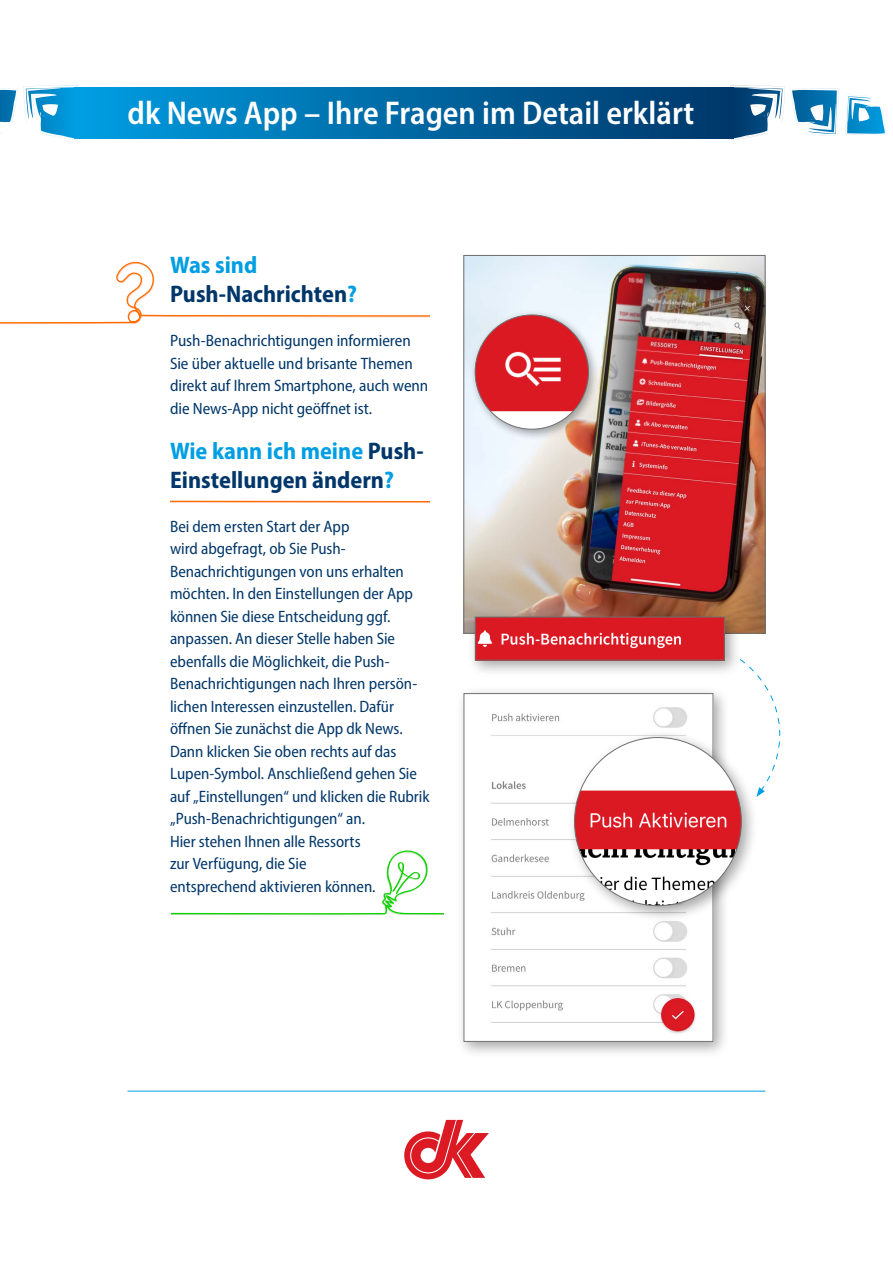
<style>
.page{position:relative;width:893px;height:1263px;background:#fff}
.page>*{position:absolute;margin:0;border:0;box-sizing:border-box;transform-origin:0 0}
.t1{font:600 semi-condensed 33px "Myriad Pro";color:#fff}
.t2{font:700 semi-condensed 24px/28.8px "Myriad Pro";color:#003669}
.t3{font:semi-condensed 16.5px/22.5px "Myriad Pro";letter-spacing:-.005em;color:#003669}
.s1{color:#009ee3}
</style>
<div class="page">
<hr style="left:128px;top:1091px;width:637px;height:1px;background:#009ee3">
<svg style="left:404px;top:1120px;width:85px;height:59px"></svg>
<div style="left:75px;top:87px;width:658px;height:51px;background:linear-gradient(to right,#009ee2,#003668)"></div>
<svg style="left:730px;top:85px;width:55px;height:55px"></svg>
<svg style="left:791px;top:89px;width:47px;height:47px"></svg>
<svg style="left:846px;top:96px;width:39px;height:39px"></svg>
<svg style="left:0;top:85px;width:78px;height:55px"></svg>
<img style="left:465px;top:257px;width:298px;height:375px">
<div style="left:470px;top:309px;width:130px;height:132px;background:#000;opacity:.35"></div>
<img style="left:475px;top:315px;width:113px;height:114px">
<svg style="left:171px;top:850px;width:273px;height:65px"></svg>
<svg style="left:0;top:262px;width:429px;height:62px"></svg>
<svg style="left:170px;top:500px;width:259px;height:3px"></svg>
<svg style="left:741px;top:659px;width:40px;height:137px"></svg>
<div style="left:467px;top:609px;width:274px;height:68px;background:#000;opacity:.35"></div>
<img style="left:477px;top:619px;width:246px;height:39px">
<div style="left:475px;top:617px;width:250px;height:43px;border:1px solid #6f6f6e"></div>
<div style="left:456px;top:685px;width:274px;height:373px;background:#000;opacity:.35"></div>
<img style="left:465px;top:695px;width:246px;height:345px">
<div style="left:463px;top:693px;width:250px;height:349px;border:1px solid #6f6f6e"></div>
<div style="left:566px;top:729px;width:192px;height:194px;background:#000;opacity:.35"></div>
<img style="left:574px;top:737px;width:167px;height:169px">
<h1 class="t1" style="left:128px;top:92px;width:568px">dk News App – Ihre Fragen im Detail erklärt</h1>
<h2 class="t2" style="left:170px;top:250px;width:188px"><span class="s1">Was sind<br></span>Push-Nachrichten<span class="s1">?</span></h2>
<p class="t3" style="left:170px;top:329px;width:260px">Push-Benachrichtigungen informieren Sie über aktuelle und brisante Themen direkt auf Ihrem Smartphone, auch wenn die News-App nicht geöffnet ist.</p>
<h2 class="t2" style="left:170px;top:436px;width:255px"><span class="s1">Wie kann ich meine</span> Push-<br>Einstellungen ändern<span class="s1">?</span></h2>
<p class="t3" style="left:170px;top:515px;width:261px">Bei dem ersten Start der App<br>wird abgefragt, ob Sie Push-Benachrichtigungen von uns erhalten möchten. In den Einstellungen der App können Sie diese Entscheidung ggf. anpassen. An dieser Stelle haben Sie ebenfalls die Möglichkeit, die Push-Benachrichtigungen nach Ihren persön&shy;lichen Interessen einzustellen. Dafür öffnen Sie zunächst die App dk News.<br>Dann klicken Sie oben rechts auf das Lupen-Symbol. Anschließend gehen Sie auf „Einstellungen“ und klicken die Rubrik „Push-Benachrichtigungen“ an.<br>Hier stehen Ihnen alle Ressorts<br>zur Verfügung, die Sie<br>entsprechend aktivieren können.</p>
</div>
